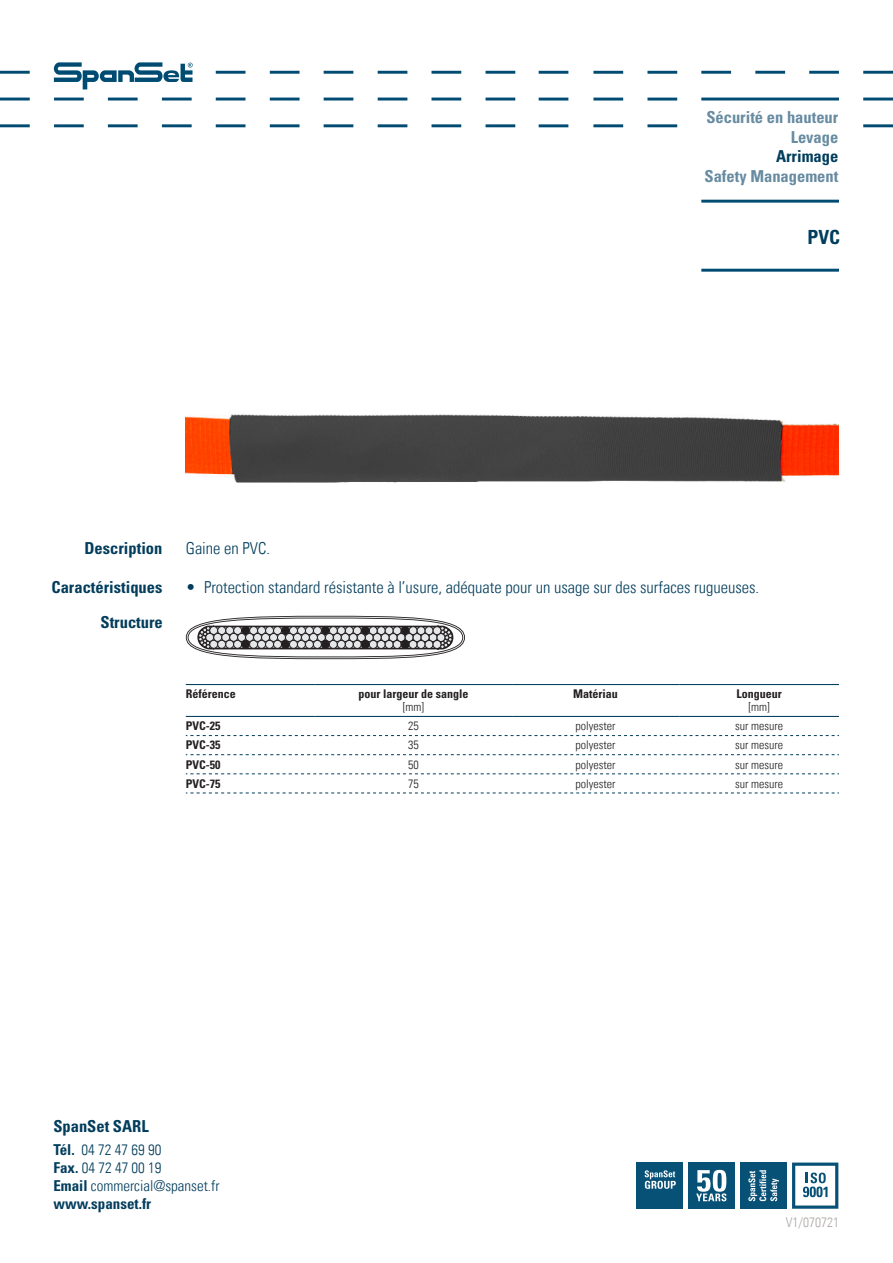
<style>
.page{position:relative;width:893px;height:1263px;background:#fff}
.page>*{position:absolute;margin:0;border:0;box-sizing:border-box;transform-origin:0 0}
.t1{font:700 condensed 19.5px "Univers LT Std";color:#023d5c}
.t2{font:300 condensed 16.5px "Univers LT Std";color:#023d5c}
.t3{font:700 condensed 16.5px "Univers LT Std";color:#023d5c}
.t4{font:700 condensed 16.5px "Univers LT Std";color:#678ba1}
.t5{font:300 condensed 15px/18px "Univers LT Std";color:#023d5c}
.t6{font:300 condensed 13.5px "Univers";color:#aea8a6}
.t7{font:300 condensed 12px "Univers LT Std";color:#231f20}
.t8{font:700 condensed 12px/12.8px "Univers LT Std";color:#231f20;text-align:center}
.s1{font-weight:300}
.s2{font-weight:700}
</style>
<div class="page">
<hr style="left:593px;top:124px;width:30px;height:3px;background:#004b72">
<hr style="left:593px;top:71px;width:30px;height:3px;background:#004b72">
<hr style="left:593px;top:98px;width:30px;height:3px;background:#004b72">
<hr style="left:647px;top:124px;width:30px;height:3px;background:#004b72">
<hr style="left:647px;top:71px;width:30px;height:3px;background:#004b72">
<hr style="left:647px;top:98px;width:30px;height:3px;background:#004b72">
<hr style="left:755px;top:71px;width:30px;height:3px;background:#004b72">
<hr style="left:701px;top:71px;width:30px;height:3px;background:#004b72">
<hr style="left:701px;top:98px;width:138px;height:2px;background:#004b72">
<hr style="left:701px;top:200px;width:138px;height:3px;background:#004b72">
<hr style="left:701px;top:269px;width:138px;height:3px;background:#004b72">
<hr style="left:809px;top:71px;width:30px;height:3px;background:#004b72">
<hr style="left:863px;top:71px;width:30px;height:3px;background:#004b72">
<hr style="left:863px;top:98px;width:30px;height:2px;background:#004b72">
<hr style="left:863px;top:124px;width:30px;height:3px;background:#004b72">
<hr style="left:0;top:124px;width:30px;height:3px;background:#004b72">
<hr style="left:324px;top:71px;width:29px;height:3px;background:#004b72">
<hr style="left:324px;top:98px;width:29px;height:2px;background:#004b72">
<hr style="left:324px;top:124px;width:29px;height:3px;background:#004b72">
<hr style="left:378px;top:71px;width:29px;height:3px;background:#004b72">
<hr style="left:378px;top:98px;width:29px;height:2px;background:#004b72">
<hr style="left:378px;top:124px;width:29px;height:3px;background:#004b72">
<hr style="left:431px;top:71px;width:30px;height:3px;background:#004b72">
<hr style="left:431px;top:98px;width:30px;height:2px;background:#004b72">
<hr style="left:431px;top:124px;width:30px;height:3px;background:#004b72">
<hr style="left:486px;top:71px;width:29px;height:3px;background:#004b72">
<hr style="left:486px;top:98px;width:29px;height:2px;background:#004b72">
<hr style="left:486px;top:124px;width:29px;height:3px;background:#004b72">
<hr style="left:0;top:71px;width:30px;height:3px;background:#004b72">
<hr style="left:54px;top:98px;width:30px;height:2px;background:#004b72">
<hr style="left:0;top:98px;width:30px;height:2px;background:#004b72">
<hr style="left:54px;top:124px;width:30px;height:3px;background:#004b72">
<hr style="left:108px;top:98px;width:30px;height:2px;background:#004b72">
<hr style="left:108px;top:124px;width:30px;height:3px;background:#004b72">
<hr style="left:162px;top:98px;width:30px;height:2px;background:#004b72">
<hr style="left:162px;top:124px;width:30px;height:3px;background:#004b72">
<hr style="left:216px;top:71px;width:29px;height:3px;background:#004b72">
<hr style="left:216px;top:98px;width:29px;height:2px;background:#004b72">
<hr style="left:216px;top:124px;width:29px;height:3px;background:#004b72">
<hr style="left:270px;top:71px;width:30px;height:3px;background:#004b72">
<hr style="left:270px;top:98px;width:30px;height:2px;background:#004b72">
<hr style="left:270px;top:124px;width:30px;height:3px;background:#004b72">
<hr style="left:539px;top:71px;width:29px;height:3px;background:#004b72">
<hr style="left:539px;top:98px;width:29px;height:3px;background:#004b72">
<hr style="left:539px;top:124px;width:29px;height:3px;background:#004b72">
<svg style="left:54px;top:62px;width:139px;height:27px"></svg>
<svg style="left:792px;top:1162px;width:46px;height:47px"></svg>
<div style="left:740px;top:1162px;width:46px;height:47px;background:#085176"></div>
<svg style="left:748px;top:1170px;width:31px;height:31px"></svg>
<div style="left:636px;top:1162px;width:46px;height:47px;background:#085176"></div>
<svg style="left:645px;top:1170px;width:31px;height:19px"></svg>
<div style="left:688px;top:1162px;width:46px;height:47px;background:#085176"></div>
<svg style="left:696px;top:1170px;width:30px;height:31px"></svg>
<div style="left:186px;top:616px;width:279px;height:43px;border:3px solid #231f20;border-radius:50%"></div>
<div style="left:187px;top:617px;width:277px;height:41px;border:1px solid #e6e7e9;border-radius:50%"></div>
<svg style="left:196px;top:625px;width:258px;height:26px;background:#959395"></svg>
<img style="left:186px;top:414px;width:652px;height:69px">
<svg style="left:186px;top:685px;width:653px;height:108px"></svg>
<hr style="left:186px;top:684px;width:129px;height:1px;background:#023d5c">
<hr style="left:315px;top:684px;width:197px;height:1px;background:#023d5c">
<hr style="left:512px;top:684px;width:167px;height:1px;background:#023d5c">
<hr style="left:679px;top:684px;width:160px;height:1px;background:#023d5c">
<hr style="left:186px;top:716px;width:129px;height:1px;background:#023d5c">
<hr style="left:315px;top:716px;width:197px;height:1px;background:#023d5c">
<hr style="left:512px;top:716px;width:167px;height:1px;background:#023d5c">
<hr style="left:679px;top:716px;width:160px;height:1px;background:#023d5c">
<svg style="left:186px;top:735px;width:653px;height:1px"></svg>
<svg style="left:186px;top:754px;width:653px;height:1px"></svg>
<svg style="left:186px;top:773px;width:653px;height:1px"></svg>
<svg style="left:186px;top:793px;width:653px;height:1px"></svg>
<p class="t4" style="left:706px;top:107px;width:133px">Sécurité en hauteur</p>
<p class="t4" style="left:791px;top:127px;width:49px">Levage</p>
<p class="t3" style="left:776px;top:146px;width:64px">Arrimage</p>
<p class="t4" style="left:704px;top:166px;width:135px">Safety Management</p>
<p class="t1" style="left:807px;top:225px;width:34px">PVC</p>
<p class="t3" style="left:85px;top:538px;width:79px">Description</p>
<p class="t3" style="left:52px;top:577px;width:112px">Caractéristiques</p>
<p class="t3" style="left:101px;top:612px;width:64px">Structure</p>
<p class="t2" style="left:186px;top:538px;width:86px">Gaine en PVC.</p>
<p class="t2" style="left:186px;top:577px;width:575px">• Protection standard résistante à l’usure, adéquate pour un usage sur des surfaces rugueuses.</p>
<p class="t8" style="left:186px;top:688px;width:52px">Référence</p>
<p class="t8" style="left:358px;top:688px;width:111px">pour largeur de sangle <span class="s1">[mm]</span></p>
<p class="t8" style="left:573px;top:688px;width:46px">Matériau</p>
<p class="t8" style="left:736px;top:688px;width:47px">Longueur</p>
<p class="t7" style="left:748px;top:700px;width:23px">[mm]</p>
<p class="t8" style="left:186px;top:720px;width:36px">PVC-25</p>
<p class="t7" style="left:408px;top:719px;width:12px">25</p>
<p class="t7" style="left:576px;top:719px;width:41px">polyester</p>
<p class="t7" style="left:735px;top:719px;width:49px">sur mesure</p>
<p class="t8" style="left:186px;top:739px;width:36px">PVC-35</p>
<p class="t7" style="left:408px;top:738px;width:12px">35</p>
<p class="t7" style="left:576px;top:738px;width:41px">polyester</p>
<p class="t7" style="left:735px;top:738px;width:49px">sur mesure</p>
<p class="t8" style="left:186px;top:758px;width:36px">PVC-50</p>
<p class="t7" style="left:408px;top:757px;width:12px">50</p>
<p class="t7" style="left:576px;top:757px;width:41px">polyester</p>
<p class="t7" style="left:735px;top:757px;width:49px">sur mesure</p>
<p class="t8" style="left:186px;top:777px;width:36px">PVC-75</p>
<p class="t7" style="left:408px;top:776px;width:12px">75</p>
<p class="t7" style="left:576px;top:776px;width:41px">polyester</p>
<p class="t7" style="left:735px;top:776px;width:49px">sur mesure</p>
<p class="t3" style="left:53px;top:1116px;width:97px">SpanSet SARL</p>
<p class="t5" style="left:53px;top:1140px;width:168px"><span class="s2">Tél.</span> 04 72 47 69 90<br><span class="s2">Fax.</span> 04 72 47 00 19<br><span class="s2">Email</span> commercial@spanset.fr <span class="s2">www.spanset.fr</span></p>
<p class="t6" style="left:786px;top:1214px;width:55px">V1/070721</p>
</div>
